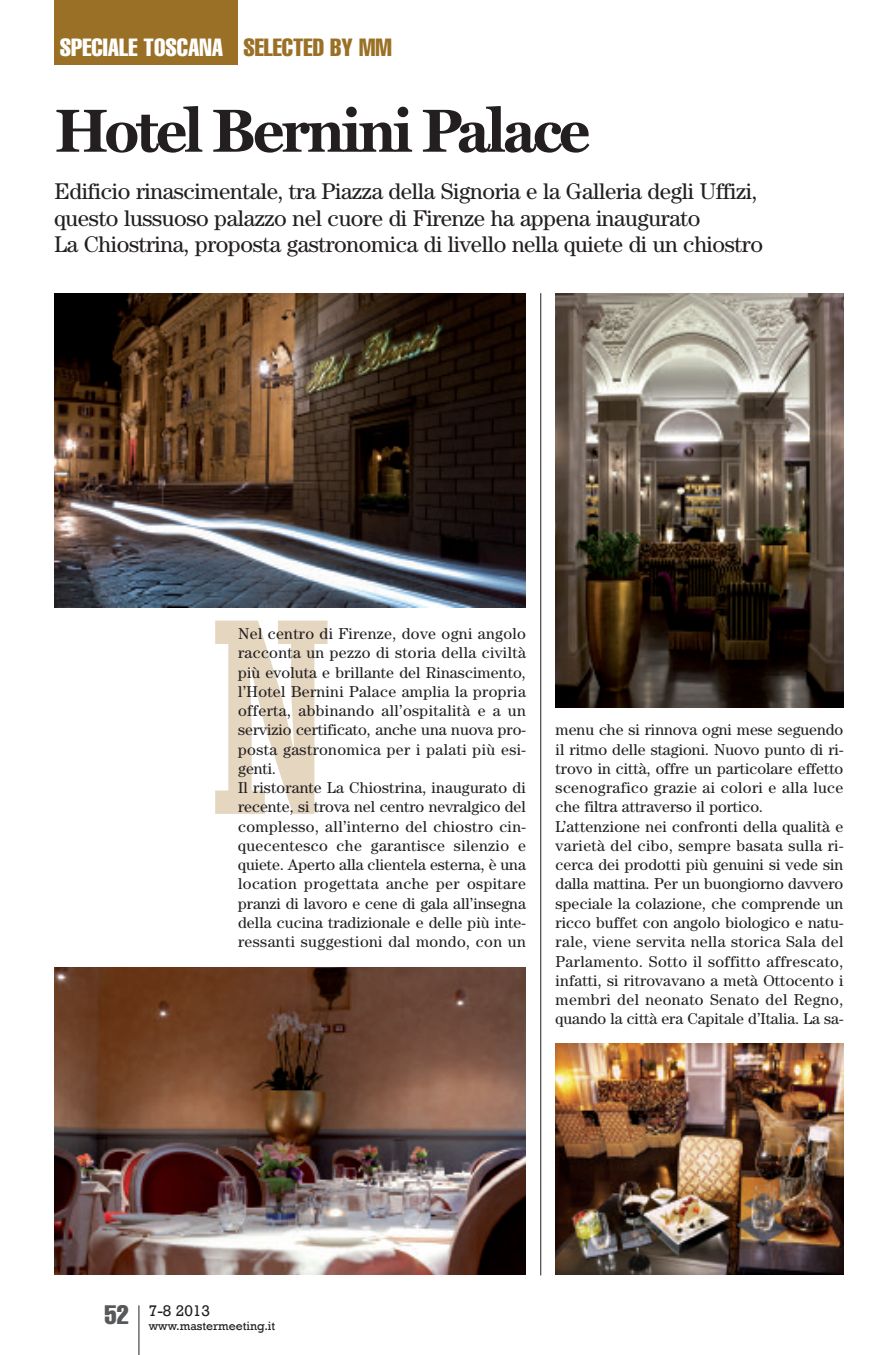
<style>
.page{position:relative;width:893px;height:1355px;background:#fff}
.page>*{position:absolute;margin:0;border:0;box-sizing:border-box;transform-origin:0 0}
.t1{font:700 61.25px "Miller Text";letter-spacing:-.05em;color:#231f20}
.t2{font:extra-condensed 24.5px "Helvetica";color:#fff}
.t3{font:22.75px/26.2px "Century";letter-spacing:-.015em;color:#231f20}
.t4{font:15.75px/19.2px "Century";letter-spacing:.01em;color:#231f20}
.t5{font:15.75px "Rockwell";color:#231f20}
.t6{font:12.25px "Rockwell";color:#231f20}
.s1{color:#9a7026}
</style>
<div class="page">
<hr style="left:138px;top:1305px;width:1px;height:49px;background:#231f20">
<div style="left:55px;top:0;width:183px;height:64px;background:#9a7026"></div>
<hr style="left:540px;top:293px;width:1px;height:982px;background:#231f20">
<svg style="left:215px;top:620px;width:113px;height:193px"></svg>
<img style="left:55px;top:293px;width:471px;height:314px">
<img style="left:556px;top:293px;width:287px;height:414px">
<img style="left:55px;top:967px;width:471px;height:307px">
<img style="left:556px;top:1043px;width:287px;height:231px">
<h2 class="t2" style="left:60px;top:39px;width:334px">SPECIALE TOSCANA <span class="s1">SELECTED BY MM</span></h2>
<h1 class="t1" style="left:55px;top:95px;width:537px">Hotel Bernini Palace</h1>
<h3 class="t3" style="left:55px;top:180px;width:710px">Edificio rinascimentale, tra Piazza della Signoria e la Galleria degli Uffizi, questo lussuoso palazzo nel cuore di Firenze ha appena inaugurato<br>La Chiostrina, proposta gastronomica di livello nella quiete di un chiostro</h3>
<p class="t4" style="left:238px;top:625px;width:289px">Nel centro di Firenze, dove ogni angolo racconta un pezzo di storia della civiltà più evoluta e brillante del Rinascimento, l’Hotel Bernini Palace amplia la propria offerta, abbinando all’ospitalità e a un servizio certificato, anche una nuova pro&shy;posta gastronomica per i palati più esi&shy;genti.<br>Il ristorante La Chiostrina, inaugurato di recente, si trova nel centro nevralgico del complesso, all’interno del chiostro cin&shy;quecentesco che garantisce silenzio e quiete. Aperto alla clientela esterna, è una location progettata anche per ospitare pranzi di lavoro e cene di gala all’insegna della cucina tradizionale e delle più inte&shy;ressanti suggestioni dal mondo, con un</p>
<p class="t4" style="left:556px;top:721px;width:289px">menu che si rinnova ogni mese seguendo il ritmo delle stagioni. Nuovo punto di ri&shy;trovo in città, offre un particolare effetto scenografico grazie ai colori e alla luce che filtra attraverso il portico.<br>L’attenzione nei confronti della qualità e varietà del cibo, sempre basata sulla ri&shy;cerca dei prodotti più genuini si vede sin dalla mattina. Per un buongiorno davvero speciale la colazione, che comprende un ricco buffet con angolo biologico e natu&shy;rale, viene servita nella storica Sala del Parlamento. Sotto il soffitto affrescato, infatti, si ritrovavano a metà Ottocento i membri del neonato Senato del Regno, quando la città era Capitale d’Italia. La sa-</p>
<p class="t6" style="left:105px;top:1318px;width:172px"><sup>52</sup> www.mastermeeting.it</p>
<p class="t5" style="left:149px;top:1300px;width:63px">7-8 2013</p>
</div>
